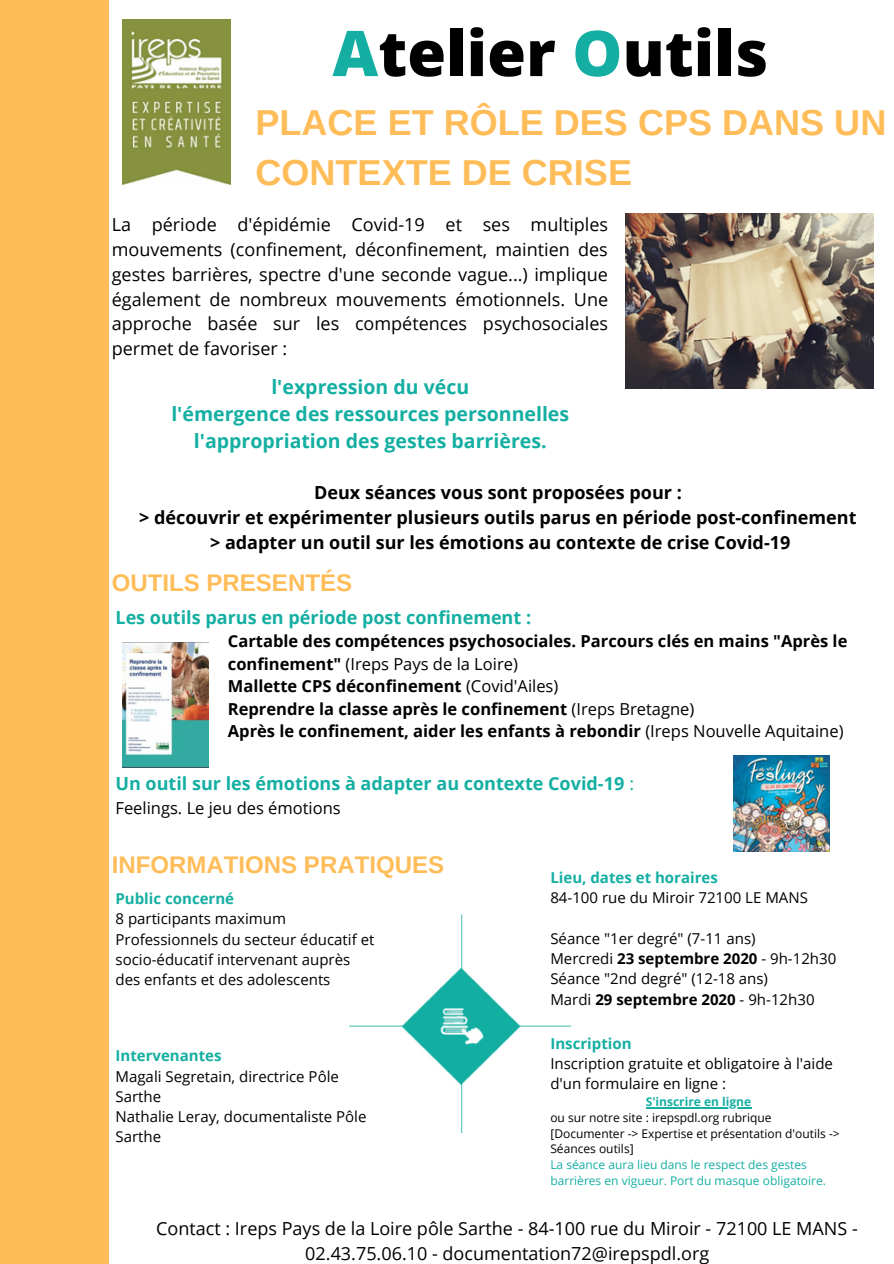
<style>
.page{position:relative;width:894px;height:1264px;background:#fff}
.page>*{position:absolute;margin:0;border:0;box-sizing:border-box;transform-origin:0 0}
.t1{font:800 63px "Open Sans";color:#000}
.t2{font:700 36px/49.9px "Arimo";color:#ffbd59}
.t3{font:700 24px "Arimo";color:#ffbd59}
.t4{font:700 19.5px/27px "Open Sans";color:#14afa2;text-align:center}
.t5{font:18px/24.8px "Open Sans";color:#000;text-align:justify}
.t6{font:700 18px/24.8px "Open Sans";color:#000;text-align:center}
.t7{font:700 18px "Open Sans";color:#14afa2}
.t8{font:700 16.5px/22.5px "Open Sans";color:#000}
.t9{font:16.5px "Open Sans";color:#000}
.t10{font:15px/20.2px "Open Sans";color:#000}
.t11{font:700 15px "Open Sans";color:#14afa2}
.t12{font:12px/15.8px "Open Sans";color:#000}
.t13{font:12px/15.8px "Open Sans";color:#14afa2}
.t14{font:700 12px "Open Sans";color:#14afa2}
.s1{color:#14afa2}
.s2{font-weight:400}
.s3{font-weight:700}
</style>
<div class="page">
<img style="left:122px;top:19px;width:108px;height:166px">
<div style="left:0;top:0;width:108px;height:1263px;background:#ffbd59"></div>
<img style="left:625px;top:214px;width:248px;height:174px">
<img style="left:122px;top:642px;width:87px;height:125px">
<img style="left:733px;top:755px;width:95px;height:96px">
<hr style="left:645px;top:1107px;width:106px;height:1px;background:#14afa2">
<img style="left:391px;top:956px;width:141px;height:140px">
<svg style="left:516px;top:1025px;width:55px;height:1px"></svg>
<svg style="left:349px;top:1025px;width:54px;height:1px"></svg>
<svg style="left:461px;top:914px;width:1px;height:54px"></svg>
<svg style="left:461px;top:1078px;width:1px;height:55px"></svg>
<h1 class="t1" style="left:332px;top:9px;width:437px"><span class="s1">A</span>telier <span class="s1">O</span>utils</h1>
<h2 class="t2" style="left:255px;top:98px;width:632px">PLACE ET RÔLE DES CPS DANS UN<br>CONTEXTE DE CRISE</h2>
<p class="t5" style="left:112px;top:212px;width:498px">La période d'épidémie Covid-19 et ses multiples mouvements (confinement, déconfinement, maintien des gestes barrières, spectre d'une seconde vague...) implique également de nombreux mouvements émotionnels. Une approche basée sur les compétences psychosociales permet de favoriser :</p>
<h3 class="t4" style="left:171px;top:373px;width:399px">l'expression du vécu<br>l'émergence des ressources personnelles l'appropriation des gestes barrières.</h3>
<p class="t6" style="left:139px;top:480px;width:718px">Deux séances vous sont proposées pour :<br>&gt; découvrir et expérimenter plusieurs outils parus en période post-confinement &gt; adapter un outil sur les émotions au contexte de crise Covid-19</p>
<h3 class="t3" style="left:112px;top:569px;width:242px">OUTILS PRESENTÉS</h3>
<p class="t7" style="left:115px;top:604px;width:417px">Les outils parus en période post confinement :</p>
<p class="t8" style="left:228px;top:629px;width:621px">Cartable des compétences psychosociales. Parcours clés en mains "Après le confinement" <span class="s2">(Ireps Pays de la Loire)<br></span>Mallette CPS déconfinement <span class="s2">(Covid'Ailes)<br></span>Reprendre la classe après le confinement <span class="s2">(Ireps Bretagne)<br></span>Après le confinement, aider les enfants à rebondir <span class="s2">(Ireps Nouvelle Aquitaine)</span></p>
<p class="t7" style="left:115px;top:771px;width:520px">Un outil sur les émotions à adapter au contexte Covid-19 <span class="s2">:</span></p>
<p class="t9" style="left:115px;top:796px;width:227px">Feelings. Le jeu des émotions</p>
<h3 class="t3" style="left:112px;top:851px;width:334px">INFORMATIONS PRATIQUES</h3>
<p class="t11" style="left:115px;top:888px;width:120px">Public concerné</p>
<p class="t10" style="left:115px;top:908px;width:260px">8 participants maximum<br>Professionnels du secteur éducatif et socio-éducatif intervenant auprès des enfants et des adolescents</p>
<p class="t11" style="left:550px;top:866px;width:169px">Lieu, dates et horaires</p>
<p class="t10" style="left:550px;top:887px;width:259px">84-100 rue du Miroir 72100 LE MANS</p>
<p class="t10" style="left:550px;top:927px;width:287px">Séance "1er degré" (7-11 ans)<br>Mercredi <span class="s3">23 septembre 2020</span> - 9h-12h30<br>Séance "2nd degré" (12-18 ans)<br>Mardi <span class="s3">29 septembre 2020</span> - 9h-12h30</p>
<p class="t11" style="left:550px;top:1032px;width:83px">Inscription</p>
<p class="t10" style="left:550px;top:1052px;width:284px">Inscription gratuite et obligatoire à l'aide d'un formulaire en ligne :</p>
<p class="t14" style="left:645px;top:1093px;width:107px">S'inscrire en ligne</p>
<p class="t12" style="left:550px;top:1109px;width:291px">ou sur notre site : irepspdl.org rubrique [Documenter -&gt; Expertise et présentation d'outils -&gt;<br>Séances outils]</p>
<p class="t13" style="left:550px;top:1156px;width:277px">La séance aura lieu dans le respect des gestes barrières en vigueur. Port du masque obligatoire.</p>
<p class="t5" style="left:156px;top:1215px;width:703px;text-align:center">Contact : Ireps Pays de la Loire pôle Sarthe - 84-100 rue du Miroir - 72100 LE MANS -<br>02.43.75.06.10 - documentation72@irepspdl.org</p>
<p class="t11" style="left:115px;top:1045px;width:108px">Intervenantes</p>
<p class="t10" style="left:115px;top:1065px;width:252px">Magali Segretain, directrice Pôle<br>Sarthe<br>Nathalie Leray, documentaliste Pôle<br>Sarthe</p>
</div>
